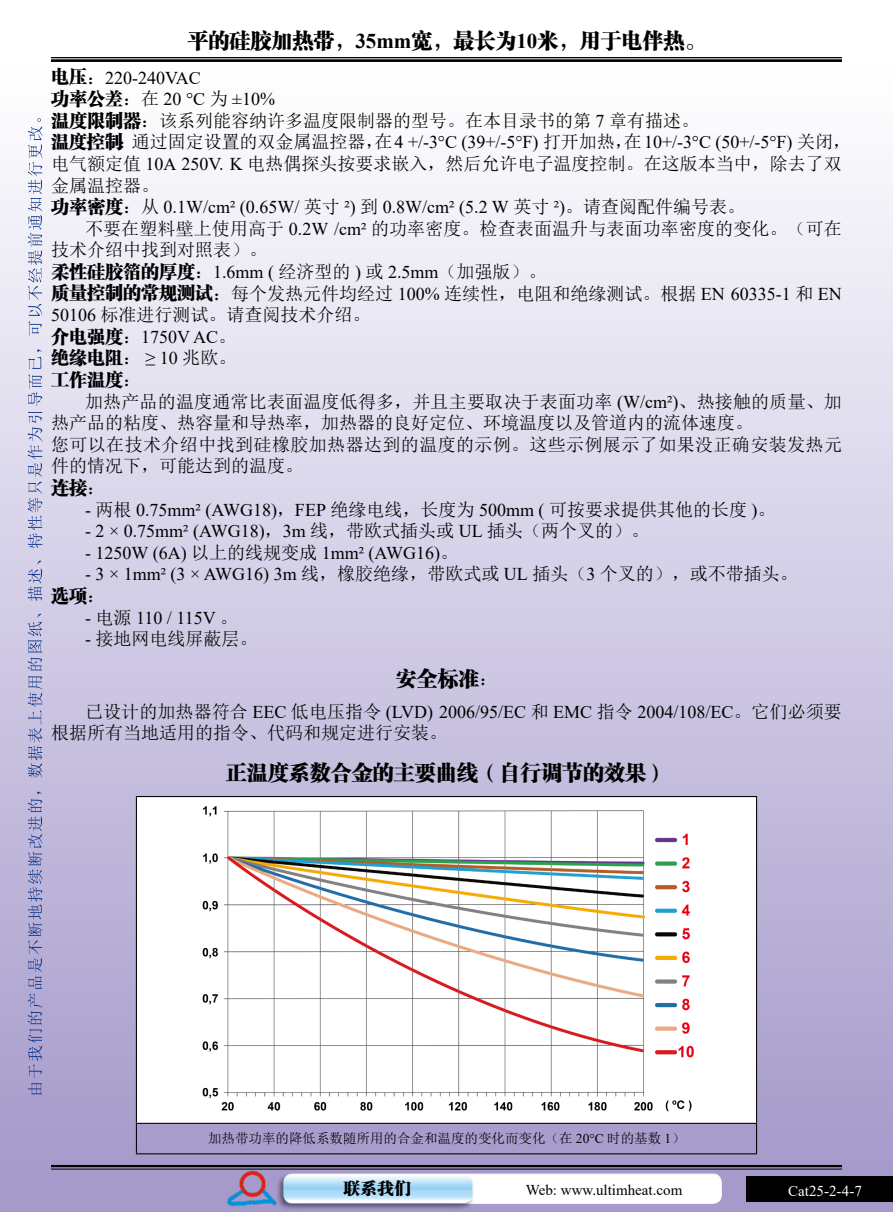
<style>
.page{position:relative;width:893px;height:1212px;background:#fff}
.page>*{position:absolute;margin:0;border:0;box-sizing:border-box;transform-origin:0 0}
.t1{font:21px "FZCSJW GB1 0";color:#000}
.t2{font:18px/21.6px "N Sim Sun";color:#000}
.t3{font:18px/21.6px "Times New Roman";color:#000}
.t4{font:18px/21.6px "FZCSJW GB1 0";color:#000}
.t5{font:16.5px "FZCSJW GB1 0";color:#000}
.t6{font:15px "Times New Roman";color:#000}
.t7{font:15px "Times New Roman";color:#fff}
.t8{font:13.5px "N Sim Sun";color:#000}
.s1{font-family:"Times New Roman";font-weight:700}
.s2{font-size:22.5px}
.s3{font-family:"FZCSJW GB1 0"}
.s4{font-family:"N Sim Sun"}
.s5{font-family:"Times New Roman"}
.s6{font-family:"N Sim Sun";font-size:18px}
</style>
<div class="page">
<div style="left:0;top:0;width:893px;height:1212px;background:linear-gradient(to bottom,#fff,#a196c8)"></div>
<hr style="left:51px;top:1165px;width:791px;height:2px;background:#000">
<hr style="left:51px;top:1169px;width:791px;height:1px;background:#000">
<hr style="left:51px;top:57px;width:791px;height:1px;background:#000">
<hr style="left:51px;top:60px;width:791px;height:2px;background:#000">
<div style="left:746px;top:1176px;width:147px;height:26px;background:#000"></div>
<img style="left:223px;top:1158px;width:61px;height:54px">
<div style="left:284px;top:1174px;width:437px;height:29px;background:#fff;border-radius:9px"></div>
<div style="left:284px;top:1174px;width:437px;height:29px;border:1px solid #fff;border-radius:9px"></div>
<div style="left:276px;top:1172px;width:198px;height:39px;background:#000;opacity:.47"></div>
<svg style="left:284px;top:1174px;width:188px;height:29px"></svg>
<svg style="left:28px;top:792px;width:15px;height:302px;background:#9a99c8"></svg>
<svg style="left:28px;top:676px;width:15px;height:102px;background:#a6a8cf"></svg>
<svg style="left:28px;top:614px;width:14px;height:56px"></svg>
<svg style="left:28px;top:560px;width:14px;height:41px"></svg>
<svg style="left:28px;top:349px;width:15px;height:199px;background:#bfc1de"></svg>
<svg style="left:28px;top:118px;width:15px;height:217px"></svg>
<div style="left:136px;top:796px;width:621px;height:327px;background:#fff"></div>
<hr style="left:136px;top:796px;width:621px;height:1px;background:#000">
<hr style="left:136px;top:797px;width:1px;height:326px;background:#000">
<hr style="left:756px;top:797px;width:1px;height:326px;background:#000">
<hr style="left:136px;top:1123px;width:621px;height:1px;background:#000">
<svg style="left:136px;top:1124px;width:1px;height:29px"></svg>
<svg style="left:756px;top:1124px;width:1px;height:29px"></svg>
<hr style="left:136px;top:1153px;width:621px;height:1px;background:#000">
<img style="left:202px;top:806px;width:492px;height:306px">
<p class="t1" style="left:187px;top:28px;width:521px">平的硅胶加热带，<span class="s1">35mm</span>宽，最长为<span class="s1">10</span>米，用于电伴热<span class="s2">。</span></p>
<p class="t3" style="left:51px;top:66px;width:226px"><span class="s3">电压</span><span class="s4">：</span>220-240VAC<br><span class="s3">功率公差</span><span class="s4">：在</span> 20 °C <span class="s4">为</span> ±10%</p>
<p class="t2" style="left:51px;top:109px;width:649px"><span class="s3">温度限制器</span>：该系列能容纳许多温度限制器的型号。在本目录书的第 <span class="s5">7</span> 章有描述。</p>
<p class="t3" style="left:51px;top:131px;width:801px"><span class="s3">温度控制</span><span class="s4">：通过固定设置的双金属温控器，在</span>4 +/-3°C (39+/-5°F) <span class="s4">打开加热，在</span>10+/-3°C (50+/-5°F) <span class="s4">关闭，</span></p>
<p class="t2" style="left:51px;top:153px;width:792px">电气额定值 <span class="s5">10A 250V. K</span> 电热偶探头按要求嵌入，然后允许电子温度控制。在这版本当中，除去了双金属温控器。</p>
<p class="t3" style="left:51px;top:196px;width:696px"><span class="s3">功率密度</span><span class="s4">：从</span> 0.1W/cm² (0.65W/ <span class="s4">英寸</span> ²) <span class="s4">到</span> 0.8W/cm² (5.2 W <span class="s4">英寸</span> ²)<span class="s4">。请查阅配件编号表。</span></p>
<p class="t2" style="left:51px;top:217px;width:792px;text-indent:34px">不要在塑料壁上使用高于 <span class="s5">0.2W /cm²</span> 的功率密度。检查表面温升与表面功率密度的变化。（可在技术介绍中找到对照表）。<br><span class="s3">柔性硅胶箔的厚度</span>：<span class="s5">1.6mm (</span> 经济型的 <span class="s5">)</span> 或 <span class="s5">2.5mm</span>（加强版）。<br><span class="s3">质量控制的常规测试</span>：每个发热元件均经过 <span class="s5">100%</span> 连续性，电阻和绝缘测试。根据 <span class="s5">EN 60335-1</span> 和 <span class="s5">EN 50106</span> 标准进行测试。请查阅技术介绍。</p>
<p class="t3" style="left:51px;top:325px;width:187px"><span class="s3">介电强度</span><span class="s4">：</span>1750V AC<span class="s4">。</span></p>
<p class="t4" style="left:51px;top:348px;width:187px">绝缘电阻<span class="s4">：</span> <span class="s5">≥ 10</span> <span class="s4">兆欧。</span>工作温度<span class="s4">：</span></p>
<p class="t2" style="left:51px;top:390px;width:792px;text-indent:34px">加热产品的温度通常比表面温度低得多，并且主要取决于表面功率 <span class="s5">(W/cm²)</span>、热接触的质量、加热产品的粘度、热容量和导热率，加热器的良好定位、环境温度以及管道内的流体速度。<br>您可以在技术介绍中找到硅橡胶加热器达到的温度的示例。这些示例展示了如果没正确安装发热元件的情况下，可能达到的温度。</p>
<p class="t4" style="left:51px;top:477px;width:55px">连接<span class="s4">：</span></p>
<p class="t3" style="left:85px;top:498px;width:692px">- <span class="s4">两根</span> 0.75mm² (AWG18)<span class="s4">，</span>FEP <span class="s4">绝缘电线，长度为</span> 500mm ( <span class="s4">可按要求提供其他的长度</span> )<span class="s4">。</span></p>
<p class="t3" style="left:85px;top:520px;width:566px">- 2 × 0.75mm² (AWG18)<span class="s4">，</span>3m <span class="s4">线，带欧式插头或</span> UL <span class="s4">插头（两个叉的）。</span></p>
<p class="t3" style="left:85px;top:541px;width:375px">- 1250W (6A) <span class="s4">以上的线规变成</span> 1mm² (AWG16)<span class="s4">。</span></p>
<p class="t2" style="left:85px;top:563px;width:714px"><span class="s5">- 3 × 1mm² (3 × AWG16) 3m</span> 线，橡胶绝缘，带欧式或 <span class="s5">UL</span> 插头（<span class="s5">3</span> 个叉的），或不带插头。</p>
<p class="t4" style="left:51px;top:585px;width:55px">选项<span class="s4">：</span></p>
<p class="t3" style="left:85px;top:606px;width:154px">- <span class="s4">电源</span> 110 / 115V <span class="s4">。</span></p>
<p class="t2" style="left:85px;top:628px;width:174px"><span class="s5">-</span> 接地网电线屏蔽层。</p>
<p class="t1" style="left:395px;top:667px;width:103px">安全标准<span class="s6">：</span></p>
<p class="t3" style="left:85px;top:700px;width:758px"><span class="s4">已设计的加热器符合</span> EEC <span class="s4">低电压指令</span> (LVD) 2006/95/EC <span class="s4">和</span> EMC <span class="s4">指令</span> 2004/108/EC<span class="s4">。它们必须要</span></p>
<p class="t2" style="left:51px;top:722px;width:397px">根据所有当地适用的指令、代码和规定进行安装。</p>
<p class="t1" style="left:226px;top:761px;width:443px">正温度系数合金的主要曲线（自行调节的效果）</p>
<p class="t8" style="left:208px;top:1132px;width:478px">加热带功率的降低系数随所用的合金和温度的变化而变化（在 <span class="s5">20°C</span> 时的基数 <span class="s5">1</span>）</p>
<p class="t5" style="left:344px;top:1179px;width:69px">联系我们</p>
<p class="t6" style="left:526px;top:1179px;width:158px">Web: www.ultimheat.com</p>
<p class="t7" style="left:788px;top:1180px;width:75px">Cat25-2-4-7</p>
</div>
